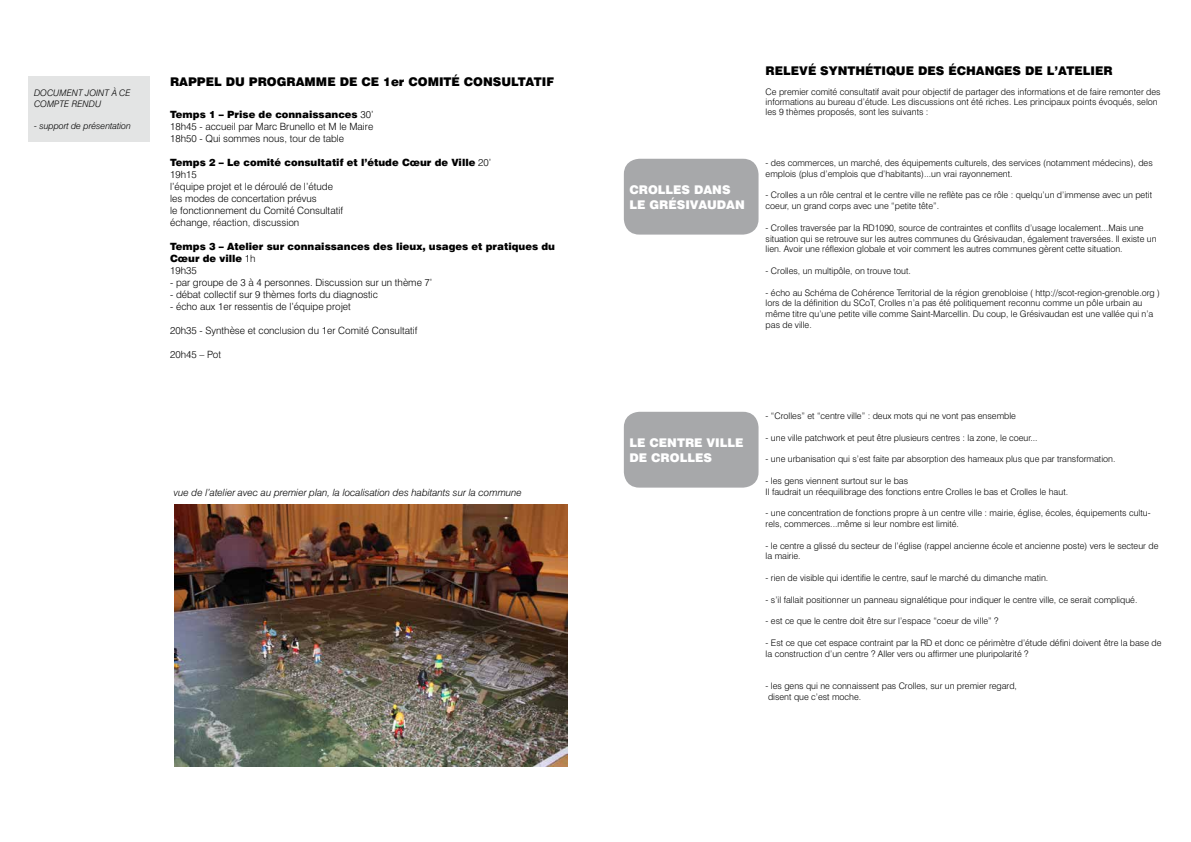
<style>
.page{position:relative;width:1191px;height:842px;background:#fff}
.page>*{position:absolute;margin:0;border:0;box-sizing:border-box;transform-origin:0 0}
.t1{font:900 12px "Swiss 721 BT";color:#000}
.t2{font:900 12px/15px "Swiss 721 BT";color:#fff}
.t3{font:300 10px/12px "Swiss 721 BT";color:#000;text-align:justify}
.t4{font:900 10px/12px "Swiss 721 BT";color:#000}
.t5{font:italic 300 10px "Swiss 721 BT";color:#000}
.t6{font:300 9px/10.8px "Swiss 721 BT";color:#000}
.t7{font:italic 300 9px/10.8px "Swiss 721 BT";color:#000}
.s1{font-weight:900}
.s2{font-weight:300}
</style>
<div class="page">
<img style="left:174px;top:505px;width:393px;height:262px">
<div style="left:624px;top:159px;width:134px;height:76px;background:#a7a8aa;border-radius:16px"></div>
<div style="left:624px;top:412px;width:134px;height:76px;background:#a7a8aa;border-radius:16px"></div>
<div style="left:28px;top:77px;width:122px;height:65px;background:#e3e4e4"></div>
<p class="t7" style="left:34px;top:88px;width:98px">DOCUMENT JOINT À CE<br>COMPTE RENDU</p>
<p class="t7" style="left:34px;top:120px;width:98px">- support de présentation</p>
<h1 class="t1" style="left:170px;top:75px;width:385px">RAPPEL DU PROGRAMME DE CE 1er COMITÉ CONSULTATIF</h1>
<p class="t3" style="left:170px;top:108px;width:205px"><span class="s1">Temps 1 – Prise de connaissances</span> 30’ 18h45 - accueil par Marc Brunello et M le Maire 18h50 - Qui sommes nous, tour de table</p>
<p class="t3" style="left:170px;top:156px;width:322px;text-align:left"><span class="s1">Temps 2 – Le comité consultatif et l’étude Cœur de Ville</span> 20’ 19h15<br>l’équipe projet et le déroulé de l’étude<br>les modes de concertation prévus<br>le fonctionnement du Comité Consultatif<br>échange, réaction, discussion</p>
<p class="t4" style="left:170px;top:240px;width:386px">Temps 3 – Atelier sur connaissances des lieux, usages et pratiques du<br>Cœur de ville <span class="s2">1h<br>19h35</span></p>
<p class="t3" style="left:170px;top:276px;width:264px">- par groupe de 3 à 4 personnes. Discussion sur un thème 7’</p>
<p class="t3" style="left:170px;top:288px;width:209px">- débat collectif sur 9 thèmes forts du diagnostic</p>
<p class="t3" style="left:170px;top:300px;width:182px">- écho aux 1er ressentis de l’équipe projet</p>
<p class="t3" style="left:170px;top:324px;width:249px">20h35 - Synthèse et conclusion du 1er Comité Consultatif</p>
<p class="t3" style="left:170px;top:348px;width:53px">20h45 – Pot</p>
<p class="t5" style="left:174px;top:487px;width:349px">vue de l’atelier avec au premier plan, la localisation des habitants sur la commune</p>
<h1 class="t2" style="left:629px;top:182px;width:117px">CROLLES DANS<br>LE GRÉSIVAUDAN</h1>
<h1 class="t1" style="left:765px;top:63px;width:348px">RELEVÉ SYNTHÉTIQUE DES ÉCHANGES DE L’ATELIER</h1>
<p class="t6" style="left:765px;top:87px;width:396px;line-height:10px">Ce premier comité consultatif avait pour objectif de partager des informations et de faire remonter des informations au bureau d’étude. Les discussions ont été riches. Les principaux points évoqués, selon les 9 thèmes proposés, sont les suivants :</p>
<p class="t6" style="left:765px;top:157px;width:388px">- des commerces, un marché, des équipements culturels, des services (notamment médecins), des emplois (plus d’emplois que d’habitants)...un vrai rayonnement.</p>
<p class="t6" style="left:765px;top:190px;width:388px">- Crolles a un rôle central et le centre ville ne reflète pas ce rôle : quelqu’un d’immense avec un petit coeur, un grand corps avec une “petite tête”.</p>
<p class="t6" style="left:765px;top:222px;width:392px">- Crolles traversée par la RD1090, source de contraintes et conflits d’usage localement...Mais une situation qui se retrouve sur les autres communes du Grésivaudan, également traversées. Il existe un lien. Avoir une réflexion globale et voir comment les autres communes gèrent cette situation.</p>
<p class="t6" style="left:765px;top:265px;width:147px">- Crolles, un multipôle, on trouve tout.</p>
<p class="t6" style="left:765px;top:287px;width:396px">- écho au Schéma de Cohérence Territorial de la région grenobloise ( http://scot-region-grenoble.org ) lors de la définition du SCoT, Crolles n’a pas été politiquement reconnu comme un pôle urbain au même titre qu’une petite ville comme Saint-Marcellin. Du coup, le Grésivaudan est une vallée qui n’a pas de ville.</p>
<h1 class="t2" style="left:629px;top:435px;width:115px">LE CENTRE VILLE<br>DE CROLLES</h1>
<p class="t6" style="left:765px;top:410px;width:252px">- “Crolles” et “centre ville” : deux mots qui ne vont pas ensemble</p>
<p class="t6" style="left:765px;top:432px;width:273px">- une ville patchwork et peut être plusieurs centres : la zone, le coeur...</p>
<p class="t6" style="left:765px;top:453px;width:351px">- une urbanisation qui s’est faite par absorption des hameaux plus que par transformation.</p>
<p class="t6" style="left:765px;top:475px;width:304px">- les gens viennent surtout sur le bas<br>Il faudrait un réequilibrage des fonctions entre Crolles le bas et Crolles le haut.</p>
<p class="t6" style="left:765px;top:507px;width:386px">- une concentration de fonctions propre à un centre ville : mairie, église, écoles, équipements cultu&shy;rels, commerces...même si leur nombre est limité.</p>
<p class="t6" style="left:765px;top:540px;width:394px">- le centre a glissé du secteur de l’église (rappel ancienne école et ancienne poste) vers le secteur de la mairie.</p>
<p class="t6" style="left:765px;top:572px;width:284px">- rien de visible qui identifie le centre, sauf le marché du dimanche matin.</p>
<p class="t6" style="left:765px;top:594px;width:373px">- s’il fallait positionner un panneau signalétique pour indiquer le centre ville, ce serait compliqué.</p>
<p class="t6" style="left:765px;top:615px;width:234px">- est ce que le centre doit être sur l’espace “coeur de ville” ?</p>
<p class="t6" style="left:765px;top:637px;width:397px">- Est ce que cet espace contraint par la RD et donc ce périmètre d’étude défini doivent être la base de la construction d’un centre ? Aller vers ou affirmer une pluripolarité ?</p>
<p class="t6" style="left:765px;top:680px;width:253px">- les gens qui ne connaissent pas Crolles, sur un premier regard, disent que c’est moche.</p>
</div>
